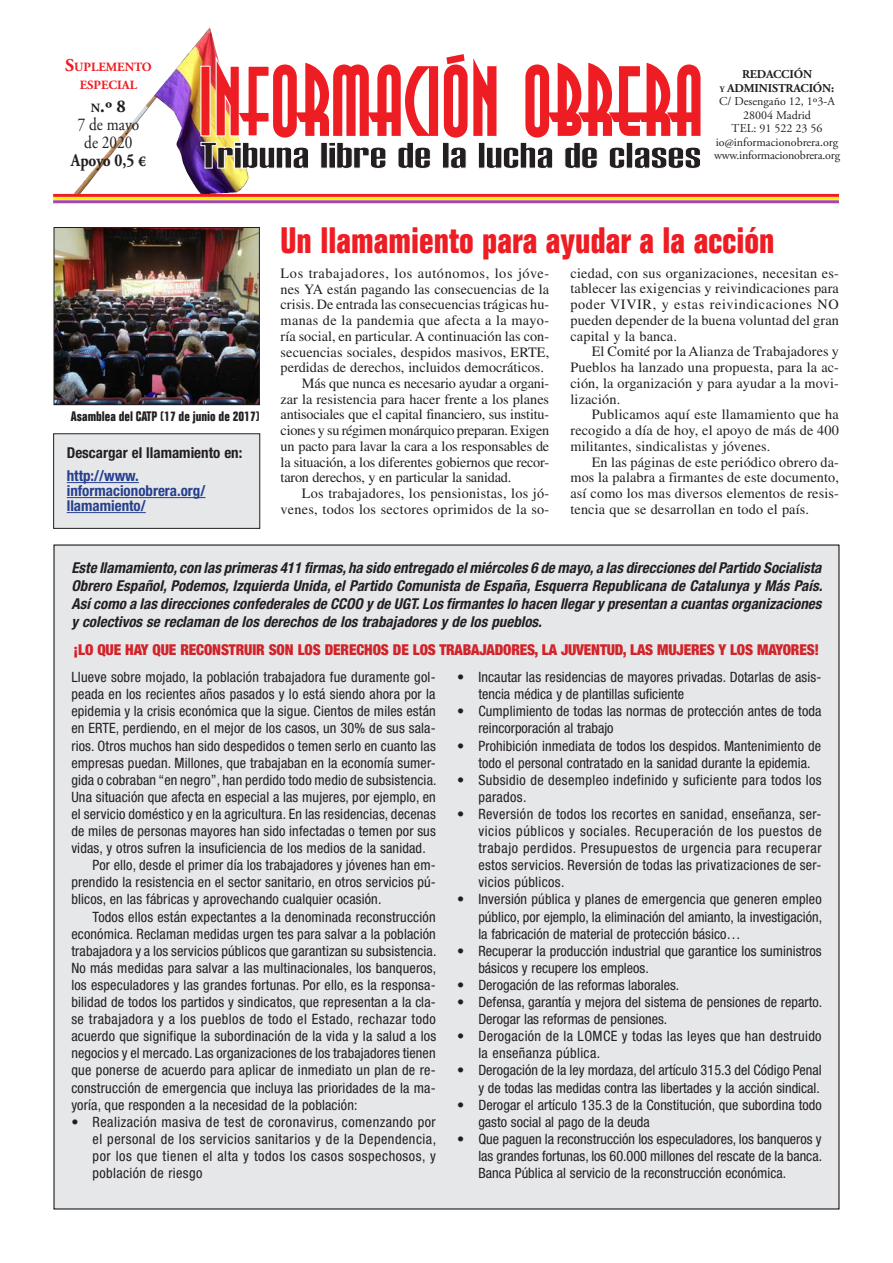
<style>
.page{position:relative;width:893px;height:1263px;background:#fff}
.page>*{position:absolute;margin:0;border:0;box-sizing:border-box;transform-origin:0 0}
._00_Cuerpo_de_Texto{font:700 condensed 36px "Folio Std";color:#ee1d23}
.t1{font:18px "Adobe Garamond Pro";color:#231f20;scale:.85 1}
.t2{font:700 18px "Adobe Garamond Pro";letter-spacing:-.01em;color:#231f20;scale:.85 1}
.t3{font:700 18px "Adobe Garamond Pro";color:#231f20}
._00_Cuerpo_de_Texto-2{font:italic 700 condensed 15px/18px "Helvetica Neue LT Std";color:#231f20;text-align:justify}
._00_Cuerpo_de_Texto-3{font:900 condensed 15px "Helvetica Neue LT Std";letter-spacing:-.01em;color:#d1232a}
._00_Entradiilla{font:700 condensed 15px/15px "Helvetica Neue LT Std";color:#253f8e}
._00_Entradiilla-2{font:700 condensed 15px "Helvetica Neue LT Std";color:#231f20}
._00_Cuerpo_de_Texto-4{font:condensed 14.25px/17.1px "Helvetica Neue LT Std";letter-spacing:.005em;color:#231f20;text-align:justify}
._00_Cuerpo_de_Texto-5{font:14.25px/15.8px "Times LT Std";letter-spacing:.01em;color:#231f20;text-align:justify}
._00_Cuerpo_de_Texto-6{font:condensed 14.25px/17.1px "Helvetica Neue LT Std";letter-spacing:.025em;color:#231f20}
._00_Pie_de_foto{font:700 condensed 13.5px "Folio Std";color:#231f20}
.t4{font:700 12.6px "Adobe Garamond Pro";color:#ee1d23}
.t5{font:12px "Adobe Garamond Pro";color:#231f20}
.t6{font:700 12px "Adobe Garamond Pro";letter-spacing:-.01em;color:#231f20}
.s1{font-size:18px}
.s2{font-size:12.6px}
.s3{font-size:8.4px}
</style>
<div class="page">
<img style="left:75px;top:28px;width:173px;height:165px">
<hr style="left:53px;top:194px;width:786px;height:3px;background:#ee1d23">
<hr style="left:53px;top:200px;width:786px;height:3px;background:#a349a4">
<hr style="left:53px;top:197px;width:786px;height:3px;background:#fff101">
<svg style="left:201px;top:54px;width:500px;height:115px"></svg>
<div style="left:54px;top:545px;width:785px;height:664px;background:#e6e7e9"></div>
<img style="left:56px;top:229px;width:202px;height:174px">
<div style="left:54px;top:227px;width:206px;height:178px;border:1px solid #231f20"></div>
<div style="left:54px;top:434px;width:206px;height:94px;background:#e6e7e9"></div>
<hr style="left:67px;top:482px;width:72px;height:1px;background:#253f8e">
<hr style="left:67px;top:497px;width:138px;height:1px;background:#253f8e">
<hr style="left:67px;top:512px;width:79px;height:1px;background:#253f8e">
<div style="left:53px;top:433px;width:207px;height:96px;border:1px solid #231f20"></div>
<p class="t4" style="left:65px;top:60px;width:88px"><span class="s1">S</span>UPLEMENTO</p>
<p class="t4" style="left:80px;top:78px;width:59px">ESPECIAL</p>
<p class="t3" style="left:91px;top:96px;width:37px"><span class="s2">N</span>.º 8</p>
<p class="t1" style="left:78px;top:113px;width:74px">7 de mayo</p>
<p class="t1" style="left:84px;top:131px;width:58px">de 2020</p>
<p class="t2" style="left:71px;top:150px;width:90px">Apoyo 0,5 €</p>
<p class="t6" style="left:742px;top:67px;width:72px">REDACCIÓN</p>
<p class="t6" style="left:720px;top:81px;width:116px"><span class="s3">Y</span> ADMINISTRACIÓN:</p>
<p class="t5" style="left:719px;top:94px;width:117px">C/ Desengaño 12, 1º3-A</p>
<p class="t5" style="left:743px;top:108px;width:69px">28004 Madrid</p>
<p class="t5" style="left:732px;top:121px;width:92px">TEL: 91 522 23 56</p>
<p class="t5" style="left:716px;top:135px;width:124px">io@informacionobrera.org</p>
<p class="t5" style="left:714px;top:148px;width:127px">www.informacionobrera.org</p>
<p class="_00_Pie_de_foto" style="left:71px;top:409px;width:190px">Asamblea del CATP (17 de junio de 2017)</p>
<p class="_00_Entradiilla-2" style="left:67px;top:443px;width:177px">Descargar el llamamiento en:</p>
<p class="_00_Entradiilla" style="left:67px;top:468px;width:140px">http://www. informacionobrera.org/ llamamiento/</p>
<p class="_00_Cuerpo_de_Texto" style="left:281px;top:221px;width:495px">Un llamamiento para ayudar a la acción</p>
<p class="_00_Cuerpo_de_Texto-5" style="left:281px;top:265px;width:270px">Los trabajadores, los autónomos, los jóve&shy;nes YA están pagando las consecuencias de la crisis. De entrada las consecuencias trágicas hu&shy;manas de la pandemia que afecta a la mayo&shy;ría social, en particular. A continuación las con&shy;secuencias sociales, despidos masivos, ERTE, perdidas de derechos, incluidos democráticos.</p>
<p class="_00_Cuerpo_de_Texto-5" style="left:281px;top:375px;width:270px;text-indent:21px">Más que nunca es necesario ayudar a organi&shy;zar la resistencia para hacer frente a los planes antisociales que el capital financiero, sus institu&shy;ciones y su régimen monárquico preparan. Exigen un pacto para lavar la cara a los responsables de la situación, a los diferentes gobiernos que recor&shy;taron derechos, y en particular la sanidad.</p>
<p class="_00_Cuerpo_de_Texto-5" style="left:281px;top:485px;width:270px;text-align:right">Los trabajadores, los pensionistas, los jó&shy;venes, todos los sectores oprimidos de la so-</p>
<p class="_00_Cuerpo_de_Texto-5" style="left:570px;top:265px;width:270px">ciedad, con sus organizaciones, necesitan es&shy;tablecer las exigencias y reivindicaciones para poder VIVIR, y estas reivindicaciones NO pueden depender de la buena voluntad del gran capital y la banca.</p>
<p class="_00_Cuerpo_de_Texto-5" style="left:570px;top:344px;width:270px;text-indent:21px">El Comité por la Alianza de Trabajadores y Pueblos ha lanzado una propuesta, para la ac&shy;ción, la organización y para ayudar a la movi&shy;lización.</p>
<p class="_00_Cuerpo_de_Texto-5" style="left:570px;top:407px;width:270px;text-indent:21px">Publicamos aquí este llamamiento que ha recogido a día de hoy, el apoyo de más de 400 militantes, sindicalistas y jóvenes.</p>
<p class="_00_Cuerpo_de_Texto-5" style="left:570px;top:454px;width:270px;text-indent:21px">En las páginas de este periódico obrero da&shy;mos la palabra a firmantes de este documento, así como los mas diversos elementos de resis&shy;tencia que se desarrollan en todo el país.</p>
<p class="_00_Cuerpo_de_Texto-2" style="left:71px;top:559px;width:753px">Este llamamiento, con las primeras 411 firmas, ha sido entregado el miércoles 6 de mayo, a las direcciones del Partido Socialista Obrero Español, Podemos, Izquierda Unida, el Partido Comunista de España, Esquerra Republicana de Catalunya y Más País.<br>Así como a las direcciones confederales de CCOO y de UGT. Los firmantes lo hacen llegar y presentan a cuantas organizaciones y colectivos se reclaman de los derechos de los trabajadores y de los pueblos.</p>
<p class="_00_Cuerpo_de_Texto-3" style="left:74px;top:640px;width:747px">¡LO QUE HAY QUE RECONSTRUIR SON LOS DERECHOS DE LOS TRABAJADORES, LA JUVENTUD, LAS MUJERES Y LOS MAYORES!</p>
<p class="_00_Cuerpo_de_Texto-4" style="left:71px;top:668px;width:367px">Llueve sobre mojado, la población trabajadora fue duramente gol&shy;peada en los recientes años pasados y lo está siendo ahora por la epidemia y la crisis económica que la sigue. Cientos de miles están en ERTE, perdiendo, en el mejor de los casos, un 30% de sus sala&shy;rios. Otros muchos han sido despedidos o temen serlo en cuanto las empresas puedan. Millones, que trabajaban en la economía sumer&shy;gida o cobraban “en negro”, han perdido todo medio de subsistencia.<br>Una situación que afecta en especial a las mujeres, por ejemplo, en el servicio doméstico y en la agricultura. En las residencias, decenas de miles de personas mayores han sido infectadas o temen por sus vidas, y otros sufren la insuficiencia de los medios de la sanidad.</p>
<p class="_00_Cuerpo_de_Texto-4" style="left:71px;top:856px;width:366px;text-indent:21px">Por ello, desde el primer día los trabajadores y jóvenes han em&shy;prendido la resistencia en el sector sanitario, en otros servicios pú&shy;blicos, en las fábricas y aprovechando cualquier ocasión.</p>
<p class="_00_Cuerpo_de_Texto-4" style="left:71px;top:908px;width:367px;text-indent:21px">Todos ellos están expectantes a la denominada reconstrucción económica. Reclaman medidas urgen tes para salvar a la población trabajadora y a los servicios públicos que garantizan su subsistencia.<br>No más medidas para salvar a las multinacionales, los banqueros, los especuladores y las grandes fortunas. Por ello, es la responsa&shy;bilidad de todos los partidos y sindicatos, que representan a la cla&shy;se trabajadora y a los pueblos de todo el Estado, rechazar todo acuerdo que signifique la subordinación de la vida y la salud a los negocios y el mercado. Las organizaciones de los trabajadores tienen que ponerse de acuerdo para aplicar de inmediato un plan de re&shy;construcción de emergencia que incluya las prioridades de la ma&shy;yoría, que responden a la necesidad de la población:</p>
<p class="_00_Cuerpo_de_Texto-4" style="left:93px;top:1113px;width:345px;text-indent:-21px">• Realización masiva de test de coronavirus, comenzando por el personal de los servicios sanitarios y de la Dependencia, por los que tienen el alta y todos los casos sospechosos, y población de riesgo</p>
<p class="_00_Cuerpo_de_Texto-4" style="left:478px;top:668px;width:345px;text-indent:-21px">• Incautar las residencias de mayores privadas. Dotarlas de asis&shy;tencia médica y de plantillas suficiente</p>
<p class="_00_Cuerpo_de_Texto-4" style="left:478px;top:703px;width:345px;text-indent:-21px">• Cumplimiento de todas las normas de protección antes de toda reincorporación al trabajo</p>
<p class="_00_Cuerpo_de_Texto-4" style="left:478px;top:737px;width:344px;text-indent:-21px">• Prohibición inmediata de todos los despidos. Mantenimiento de todo el personal contratado en la sanidad durante la epidemia.</p>
<p class="_00_Cuerpo_de_Texto-6" style="left:478px;top:771px;width:345px;text-indent:-21px">• Subsidio de desempleo indefinido y suficiente para todos los parados.</p>
<p class="_00_Cuerpo_de_Texto-4" style="left:478px;top:805px;width:345px;text-indent:-21px">• Reversión de todos los recortes en sanidad, enseñanza, ser&shy;vicios públicos y sociales. Recuperación de los puestos de trabajo perdidos. Presupuestos de urgencia para recuperar estos servicios. Reversión de todas las privatizaciones de ser&shy;vicios públicos.</p>
<p class="_00_Cuerpo_de_Texto-4" style="left:478px;top:891px;width:345px;text-indent:-21px">• Inversión pública y planes de emergencia que generen empleo público, por ejemplo, la eliminación del amianto, la investigación, la fabricación de material de protección básico…</p>
<p class="_00_Cuerpo_de_Texto-4" style="left:478px;top:942px;width:345px;text-indent:-21px">• Recuperar la producción industrial que garantice los suministros básicos y recupere los empleos.</p>
<p class="_00_Cuerpo_de_Texto-4" style="left:457px;top:976px;width:224px">• Derogación de las reformas laborales.</p>
<p class="_00_Cuerpo_de_Texto-4" style="left:478px;top:993px;width:345px;text-indent:-21px">• Defensa, garantía y mejora del sistema de pensiones de reparto.<br>Derogar las reformas de pensiones.</p>
<p class="_00_Cuerpo_de_Texto-6" style="left:478px;top:1027px;width:345px;text-indent:-21px">• Derogación de la LOMCE y todas las leyes que han destruido la enseñanza pública.</p>
<p class="_00_Cuerpo_de_Texto-4" style="left:457px;top:1062px;width:366px;text-align:right">• Derogación de la ley mordaza, del artículo 315.3 del Código Penal y de todas las medidas contra las libertades y la acción sindical.</p>
<p class="_00_Cuerpo_de_Texto-4" style="left:478px;top:1096px;width:345px;text-indent:-21px">• Derogar el artículo 135.3 de la Constitución, que subordina todo gasto social al pago de la deuda</p>
<p class="_00_Cuerpo_de_Texto-4" style="left:478px;top:1130px;width:345px;text-indent:-21px">• Que paguen la reconstrucción los especuladores, los banqueros y las grandes fortunas, los 60.000 millones del rescate de la banca.<br>Banca Pública al servicio de la reconstrucción económica.</p>
</div>
